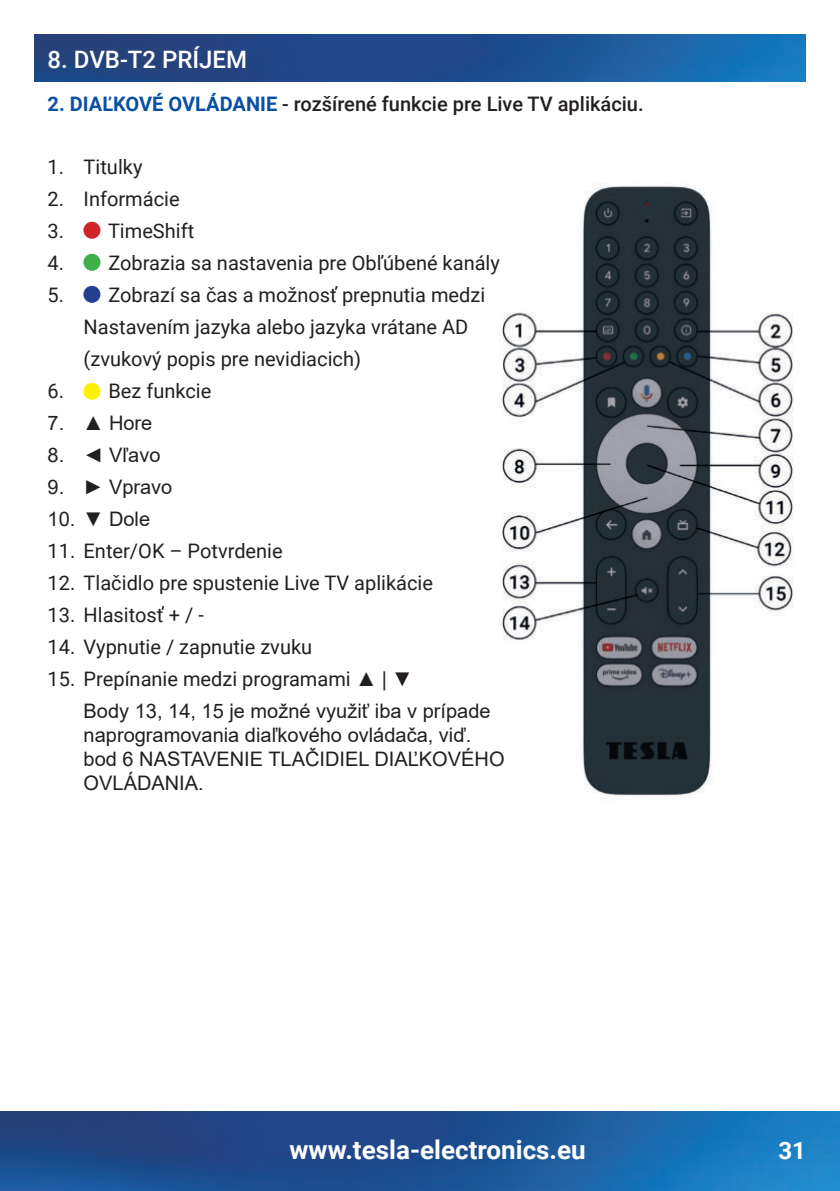
<style>
.page{position:relative;width:840px;height:1191px;background:#fff}
.page>*{position:absolute;margin:0;border:0;box-sizing:border-box;transform-origin:0 0}
.t1{font:700 26px "Roboto";color:#fff}
.t2{font:500 24px "Roboto";color:#fff}
.t3{font:700 24px "Roboto";color:#fff}
.t4{font:20px/32px "Roboto";color:#231f20}
.t5{font:20px/24px "Arial";color:#231f20}
.t6{font:500 20px "Roboto";color:#231f20}
.s1{font-weight:700;color:#0a4fa2}
.s2{font-family:"Arial"}
</style>
<div class="page">
<img style="left:0;top:1111px;width:839px;height:80px">
<img style="left:34px;top:34px;width:771px;height:47px">
<img style="left:501px;top:184px;width:293px;height:617px">
<div style="left:84px;top:223px;width:15px;height:15px;background:#d1232a;border-radius:50%"></div>
<div style="left:83px;top:222px;width:17px;height:17px;border:2px solid #d1232a;border-radius:50%"></div>
<div style="left:84px;top:255px;width:15px;height:15px;background:#40ae49;border-radius:50%"></div>
<div style="left:83px;top:254px;width:17px;height:17px;border:2px solid #40ae49;border-radius:50%"></div>
<div style="left:84px;top:287px;width:15px;height:15px;background:#253f8e;border-radius:50%"></div>
<div style="left:83px;top:286px;width:17px;height:17px;border:2px solid #253f8e;border-radius:50%"></div>
<div style="left:84px;top:384px;width:15px;height:15px;background:#fff101;border-radius:50%"></div>
<div style="left:83px;top:383px;width:17px;height:17px;border:2px solid #fff101;border-radius:50%"></div>
<p class="t2" style="left:48px;top:43px;width:201px">8. DVB-T2 PRÍJEM</p>
<p class="t6" style="left:48px;top:90px;width:597px"><span class="s1">2. DIAĽKOVÉ OVLÁDANIE</span> - rozšírené funkcie pre Live TV aplikáciu.</p>
<p class="t4" style="left:48px;top:150px;width:96px">1. Titulky</p>
<p class="t4" style="left:48px;top:182px;width:133px">2. Informácie</p>
<p class="t4" style="left:48px;top:214px;width:148px">3. TimeShift</p>
<p class="t4" style="left:48px;top:246px;width:453px">4. Zobrazia sa nastavenia pre Obľúbené kanály</p>
<p class="t4" style="left:84px;top:278px;width:403px;text-indent:-36px">5. Zobrazí sa čas a možnosť prepnutia medzi<br>Nastavením jazyka alebo jazyka vrátane AD (zvukový popis pre nevidiacich)</p>
<p class="t4" style="left:48px;top:374px;width:165px">6. Bez funkcie</p>
<p class="t5" style="left:48px;top:411px;width:106px">7. ▲ Hore</p>
<p class="t5" style="left:48px;top:443px;width:114px">8. ◄ Vľavo</p>
<p class="t5" style="left:48px;top:475px;width:126px">9. ► Vpravo</p>
<p class="t5" style="left:48px;top:507px;width:104px">10. ▼ Dole</p>
<p class="t4" style="left:48px;top:534px;width:236px">11. Enter/OK – Potvrdenie</p>
<p class="t4" style="left:48px;top:566px;width:387px">12. Tlačidlo pre spustenie Live TV aplikácie</p>
<p class="t4" style="left:48px;top:598px;width:158px">13. Hlasitosť + / -</p>
<p class="t4" style="left:48px;top:630px;width:266px">14. Vypnutie / zapnutie zvuku</p>
<p class="t4" style="left:48px;top:662px;width:366px">15. Prepínanie medzi programami <span class="s2">▲ | ▼</span></p>
<p class="t5" style="left:84px;top:699px;width:422px">Body 13, 14, 15 je možné využiť iba v prípade naprogramovania diaľkového ovládača, viď. bod 6 NASTAVENIE TLAČIDIEL DIAĽKOVÉHO OVLÁDANIA.</p>
<h1 class="t1" style="left:289px;top:1135px;width:298px">www.tesla-electronics.eu</h1>
<p class="t3" style="left:778px;top:1136px;width:29px">31</p>
</div>
